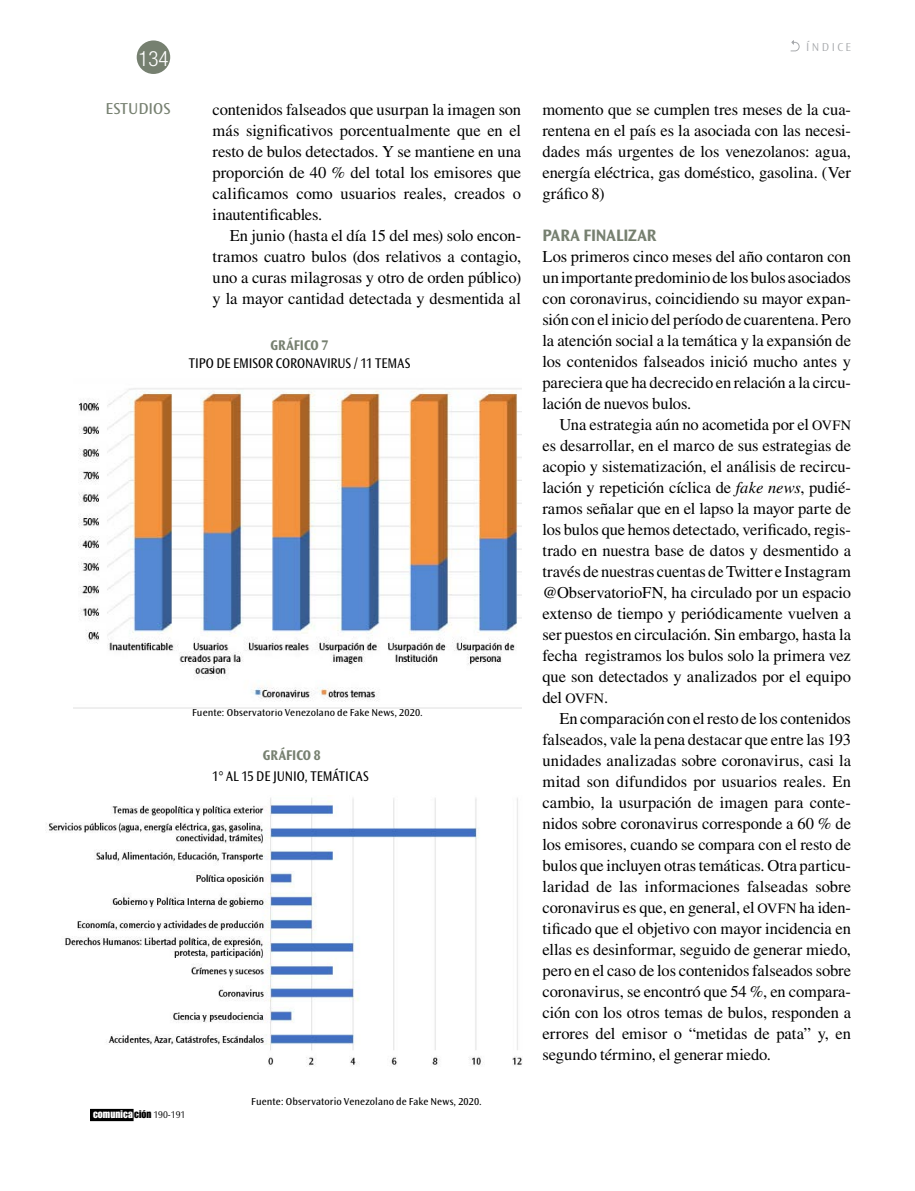
<style>
.page{position:relative;width:915px;height:1191px;background:#fff}
.page>*{position:absolute;margin:0;border:0;box-sizing:border-box;transform-origin:0 0}
.t1{font:300 condensed 21px "Helvetica Neue LT Std";color:#fff}
.t2{font:700 semi-expanded 17.25px "Ocean Sans Std";letter-spacing:-.005em;color:#768070;scale:.9 1}
.t3{font:16.5px/21px "Times LT Std";letter-spacing:-.01em;color:#000;text-align:justify}
.t4{font:16.5px "Ocean Sans Std";color:#768070}
.t5{font:14.7px "Ocean Sans Std";letter-spacing:-.005em;color:#000;scale:.9 1}
.t6{font:700 14.7px "Ocean Sans Std";color:#768070;scale:.9 1}
.t7{font:300 12px "Ocean Sans Std";letter-spacing:.2em;color:#a7a9ac}
.t8{font:10.8px "Impact LT Std";letter-spacing:.01em;color:#fff}
.t9{font:10.5px "Ocean Sans Std";letter-spacing:.01em;color:#000}
.s1{color:#000}
.s2{font-family:"Ocean Sans Std";font-weight:300;font-size:10.2px;color:#000}
.s3{font-size:14.25px}
.s4{font-style:italic}
</style>
<div class="page">
<div style="left:91px;top:1109px;width:42px;height:11px;background:#000"></div>
<div style="left:137px;top:40px;width:33px;height:34px;background:#768070;border-radius:50%"></div>
<svg style="left:790px;top:40px;width:9px;height:11px"></svg>
<img style="left:45px;top:797px;width:477px;height:270px">
<img style="left:73px;top:388px;width:448px;height:320px">
<p class="t1" style="left:138px;top:46px;width:32px">134</p>
<p class="t4" style="left:106px;top:99px;width:66px">ESTUDIOS</p>
<p class="t3" style="left:212px;top:98px;width:310px">contenidos falseados que usurpan la imagen son más significativos porcentualmente que en el resto de bulos detectados. Y se mantiene en una proporción de 40 % del total los emisores que calificamos como usuarios reales, creados o inautentificables.</p>
<p class="t3" style="left:212px;top:224px;width:310px;text-indent:17px">En junio (hasta el día 15 del mes) solo encon&shy;tramos cuatro bulos (dos relativos a contagio, uno a curas milagrosas y otro de orden público) y la mayor cantidad detectada y desmentida al</p>
<p class="t6" style="left:270px;top:337px;width:66px">GRÁFICO 7</p>
<p class="t5" style="left:189px;top:355px;width:247px">TIPO DE EMISOR CORONAVIRUS / 11 TEMAS</p>
<p class="t9" style="left:192px;top:706px;width:232px">Fuente: Observatorio Venezolano de Fake News, 2020.</p>
<p class="t6" style="left:263px;top:747px;width:66px">GRÁFICO 8</p>
<p class="t5" style="left:212px;top:768px;width:175px">1° AL 15 DE JUNIO, TEMÁTICAS</p>
<p class="t9" style="left:251px;top:1095px;width:232px">Fuente: Observatorio Venezolano de Fake News, 2020.</p>
<p class="t8" style="left:93px;top:1108px;width:94px">comunica <span class="s1">ción</span> <span class="s2">190-191</span></p>
<p class="t7" style="left:806px;top:40px;width:46px">ÍNDICE</p>
<p class="t3" style="left:542px;top:98px;width:310px">momento que se cumplen tres meses de la cua&shy;rentena en el país es la asociada con las necesi&shy;dades más urgentes de los venezolanos: agua, energía eléctrica, gas doméstico, gasolina. (Ver gráfico 8)</p>
<p class="t2" style="left:542px;top:225px;width:128px">PARA FINALIZAR</p>
<p class="t3" style="left:542px;top:245px;width:310px">Los primeros cinco meses del año contaron con un importante predominio de los bulos asociados con coronavirus, coincidiendo su mayor expan&shy;sión con el inicio del período de cuarentena. Pero la atención social a la temática y la expansión de los contenidos falseados inició mucho antes y pareciera que ha decrecido en relación a la circu&shy;lación de nuevos bulos.</p>
<p class="t3" style="left:542px;top:413px;width:310px;text-indent:17px">Una estrategia aún no acometida por el <span class="s3">OVFN </span>es desarrollar, en el marco de sus estrategias de acopio y sistematización, el análisis de recircu&shy;lación y repetición cíclica de <span class="s4">fake news</span>, pudié&shy;ramos señalar que en el lapso la mayor parte de los bulos que hemos detectado, verificado, regis&shy;trado en nuestra base de datos y desmentido a través de nuestras cuentas de Twitter e Instagram @ObservatorioFN, ha circulado por un espacio extenso de tiempo y periódicamente vuelven a ser puestos en circulación. Sin embargo, hasta la fecha registramos los bulos solo la primera vez que son detectados y analizados por el equipo del <span class="s3">OVFN</span>.</p>
<p class="t3" style="left:542px;top:707px;width:310px;text-indent:17px">En comparación con el resto de los contenidos falseados, vale la pena destacar que entre las 193 unidades analizadas sobre coronavirus, casi la mitad son difundidos por usuarios reales. En cambio, la usurpación de imagen para conte&shy;nidos sobre coronavirus corresponde a 60 % de los emisores, cuando se compara con el resto de bulos que incluyen otras temáticas. Otra particu&shy;laridad de las informaciones falseadas sobre coronavirus es que, en general, el <span class="s3">OVFN</span> ha iden&shy;tificado que el objetivo con mayor incidencia en ellas es desinformar, seguido de generar miedo, pero en el caso de los contenidos falseados sobre coronavirus, se encontró que 54 %, en compara&shy;ción con los otros temas de bulos, responden a errores del emisor o “metidas de pata” y, en segundo término, el generar miedo.</p>
</div>
